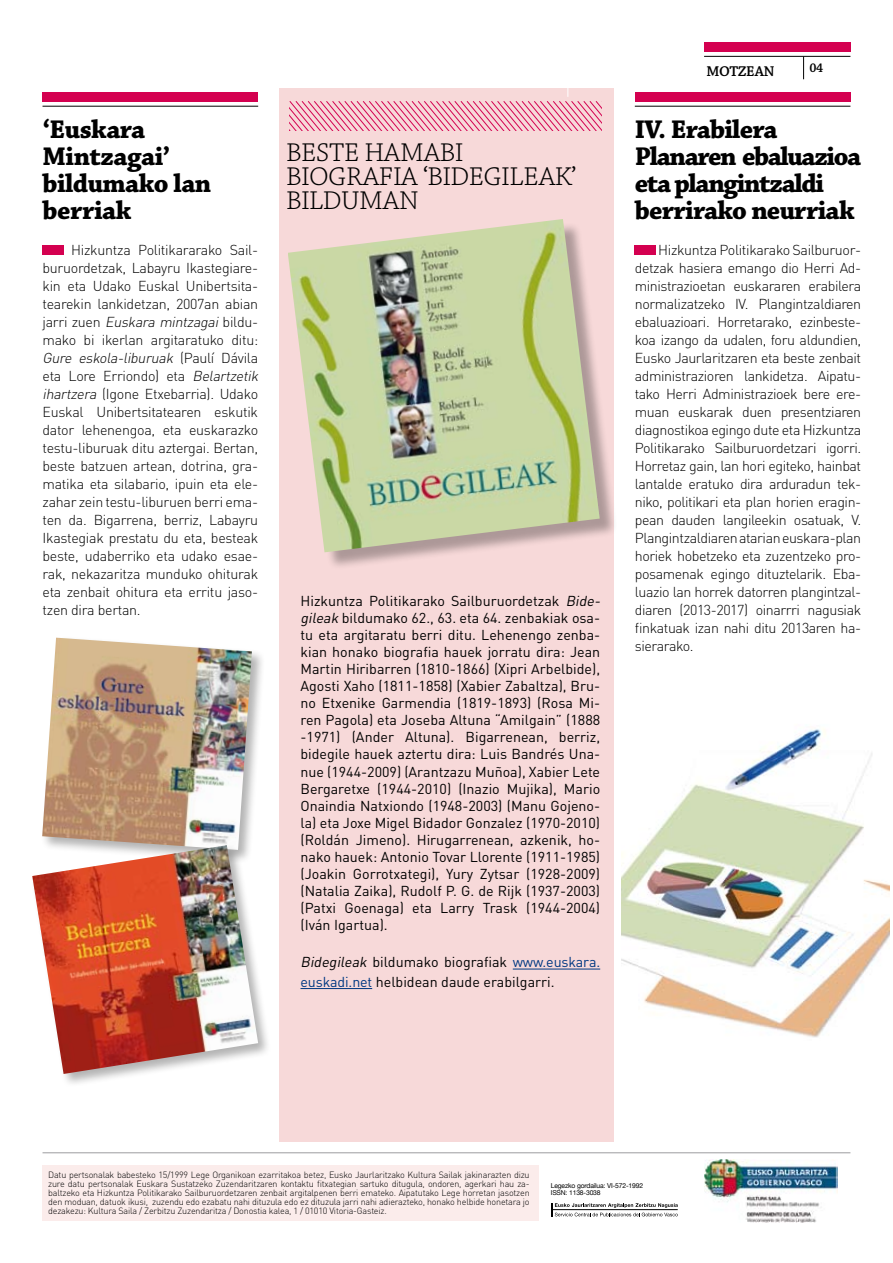
<style>
.page{position:relative;width:893px;height:1263px;background:#fff}
.page>*{position:absolute;margin:0;border:0;box-sizing:border-box;transform-origin:0 0}
.t1{font:700 27px/27px "Chaparral Pro";letter-spacing:-.05em;color:#000}
.t2{font:27px/24px "Chaparral Pro Light Capt";letter-spacing:-.02em;color:#000}
.t3{font:700 27px/27px "Chaparral Pro";letter-spacing:-.03em;color:#000}
.t4{font:600 15px "Chaparral Pro";letter-spacing:-.03em;color:#000}
.t5{font:300 14.25px/18px "DIN";letter-spacing:-.02em;color:#000}
.t6{font:14.25px/17.1px "DIN";color:#000}
.t7{font:600 13.2px "Chaparral Pro";color:#000}
.t8{font:300 9px/9px "DIN";letter-spacing:-.02em;color:#000;text-align:justify}
.t9{font:6.75px/7.5px "Helvetica Neue";letter-spacing:-.02em;color:#000}
.s1{font-style:italic}
.s2{color:#003882}
</style>
<div class="page">
<hr style="left:635px;top:106px;width:215px;height:1px;background:#000">
<div style="left:635px;top:92px;width:215px;height:10px;background:#d40050"></div>
<hr style="left:43px;top:106px;width:215px;height:1px;background:#000">
<div style="left:43px;top:92px;width:215px;height:10px;background:#d40050"></div>
<div style="left:43px;top:245px;width:21px;height:10px;background:#d40050"></div>
<div style="left:635px;top:245px;width:21px;height:10px;background:#d40050"></div>
<div style="left:279px;top:89px;width:334px;height:1053px;background:#f7d9d9"></div>
<hr style="left:513px;top:969px;width:87px;height:1px;background:#003882">
<hr style="left:300px;top:988px;width:72px;height:1px;background:#003882">
<svg style="left:803px;top:57px;width:1px;height:22px"></svg>
<hr style="left:704px;top:56px;width:146px;height:1px;background:#000">
<div style="left:704px;top:43px;width:146px;height:9px;background:#d40050"></div>
<div style="left:43px;top:1164px;width:496px;height:56px;background:#fbeceb"></div>
<hr style="left:43px;top:1152px;width:807px;height:1px;background:#9c9d9f">
<svg style="left:551px;top:1203px;width:127px;height:13px"></svg>
<img style="left:704px;top:1160px;width:133px;height:62px">
<hr style="left:568px;top:56px;width:1px;height:41px;background:#fff">
<svg style="left:289px;top:101px;width:313px;height:30px"></svg>
<div style="left:290px;top:221px;width:337px;height:380px;background:#000;opacity:.3"></div>
<img style="left:288px;top:219px;width:312px;height:333px">
<div style="left:40px;top:635px;width:232px;height:236px;background:#000;opacity:.3"></div>
<img style="left:42px;top:638px;width:210px;height:205px">
<div style="left:30px;top:843px;width:248px;height:251px;background:#000;opacity:.3"></div>
<img style="left:32px;top:845px;width:226px;height:229px">
<img style="left:621px;top:729px;width:269px;height:308px">
<h1 class="t3" style="left:43px;top:117px;width:170px">‘Euskara<br>Mintzagai’ bildumako lan berriak</h1>
<p class="t5" style="left:43px;top:240px;width:220px;text-indent:29px">Hizkuntza Politikararako Sail&shy;buruordetzak, Labayru Ikastegiare&shy;kin eta Udako Euskal Unibertsita&shy;tearekin lankidetzan, 2007an abian j a rri z u e n <span class="s1">Euskara mintzagai</span> b i ld u - mako bi ikerlan argitaratuko ditu:<br><span class="s1">Gure eskola-liburuak</span> ( Pa u lí D ávi la eta Lore Erriondo) eta <span class="s1">Belartzetik ihartzera</span> (Igone Etxebarria). Udako Euskal Unibertsitatearen eskutik dator lehenengoa, eta euskarazko testu-liburuak ditu aztergai. Bertan, beste batzuen artean, dotrina, gra&shy;matika eta silabario, ipuin eta ele&shy;zahar zein testu-liburuen berri ema&shy;ten da. Bigarrena, berriz, Labayru Ikastegiak prestatu du eta, besteak beste, udaberriko eta udako esae&shy;rak, nekazaritza munduko ohiturak eta zenbait ohitura eta erritu jaso&shy;tzen dira bertan.</p>
<h1 class="t2" style="left:286px;top:142px;width:292px">BESTE HAMABI<br>BIOGRAFIA ‘BIDEGILEAK’<br>BILDUMAN</h1>
<p class="t6" style="left:300px;top:591px;width:304px">Hizkuntza Politikarako Sailburuordetzak <span class="s1">Bide&shy;gileak</span> bildumako 62., 63. eta 64. zenbakiak osa&shy;tu eta argitaratu berri ditu. Lehenengo zenba&shy;kian honako biografia hauek jorratu dira: Jean Martin Hiribarren (1810-1866) (Xipri Arbelbide), Agosti Xaho (1811-1858) (Xabier Zabaltza), Bru&shy;no Etxenike Garmendia (1819-1893) (Rosa Mi&shy;ren Pagola) eta Joseba Altuna “Amilgain” (1888 -1971) (Ander Altuna). Bigarrenean, berriz, bidegile hauek aztertu dira: Luis Bandrés Una&shy;nue (1944-2009) (Arantzazu Muñoa), Xabier Lete Bergaretxe (1944-2010) (Inazio Mujika), Mario Onaindia Natxiondo (1948-2003) (Manu Gojeno&shy;la) eta Joxe Migel Bidador Gonzalez (1970-2010) (Roldán Jimeno). Hirugarrenean, azkenik, ho&shy;nako hauek: Antonio Tovar Llorente (1911-1985) (Joakin Gorrotxategi), Yury Zytsar (1928-2009) (Natalia Zaika), Rudolf P. G. de Rijk (1937-2003) (Patxi Goenaga) eta Larry Trask (1944-2004) (Iván Igartua).</p>
<p class="t6" style="left:300px;top:952px;width:301px;line-height:19.5px"><span class="s1">Bidegileak</span> bildumako biografiak <span class="s2">www.euskara. euskadi.net</span> helbidean daude erabilgarri.</p>
<p class="t4" style="left:707px;top:63px;width:69px">MOTZEAN</p>
<p class="t7" style="left:809px;top:61px;width:15px">04</p>
<h1 class="t1" style="left:635px;top:117px;width:228px">IV. Erabilera<br>Planaren ebaluazioa eta plangintzaldi berrirako neurriak</h1>
<p class="t5" style="left:635px;top:240px;width:228px;text-align:justify;text-indent:23px">Hizkuntza Politikarako Sailburuor&shy;detzak hasiera emango dio Herri Ad&shy;ministrazioetan euskararen erabilera normalizatzeko IV. Plangintzaldiaren ebaluazioari. Horretarako, ezinbeste&shy;koa izango da udalen, foru aldundien, Eusko Jaurlaritzaren eta beste zenbait administrazioren lankidetza. Aipatu&shy;tako Herri Administrazioek bere ere&shy;muan euskarak duen presentziaren diagnostikoa egingo dute eta Hizkuntza Politikarako Sailburuordetzari igorri.<br>Horretaz gain, lan hori egiteko, hainbat lantalde eratuko dira arduradun tek&shy;niko, politikari eta plan horien eragin&shy;pean dauden langileekin osatuak, V.<br>Plangintzaldiaren atarian euskara-plan horiek hobetzeko eta zuzentzeko pro&shy;posamenak egingo dituztelarik. Eba&shy;luazio lan horrek datorren plangintzal&shy;diaren (2013-2017) oinarrri nagusiak finkatuak izan nahi ditu 2013aren ha&shy;sierarako.</p>
<p class="t8" style="left:48px;top:1170px;width:483px">Datu pertsonalak babesteko 15/1999 Lege Organikoan ezarritakoa betez, Eusko Jaurlaritzako Kultura Sailak jakinarazten dizu zure datu pertsonalak Euskara Sustatzeko Zuzendaritzaren kontaktu fitxategian sartuko ditugula, ondoren, agerkari hau za&shy;baltzeko eta Hizkuntza Politikarako Sailburuordetzaren zenbait argitalpenen berri emateko. Aipatutako Lege horretan jasotzen den moduan, datuok ikusi, zuzendu edo ezabatu nahi dituzula edo ez dituzula jarri nahi adierazteko, honako helbide honetara jo dezakezu: Kultura Saila / Zerbitzu Zuzendaritza / Donostia kalea, 1 / 01010 Vitoria-Gasteiz.</p>
<p class="t9" style="left:551px;top:1181px;width:94px">Legezko gordailua: VI-572-1992<br>ISSN: 1138-3038</p>
</div>
